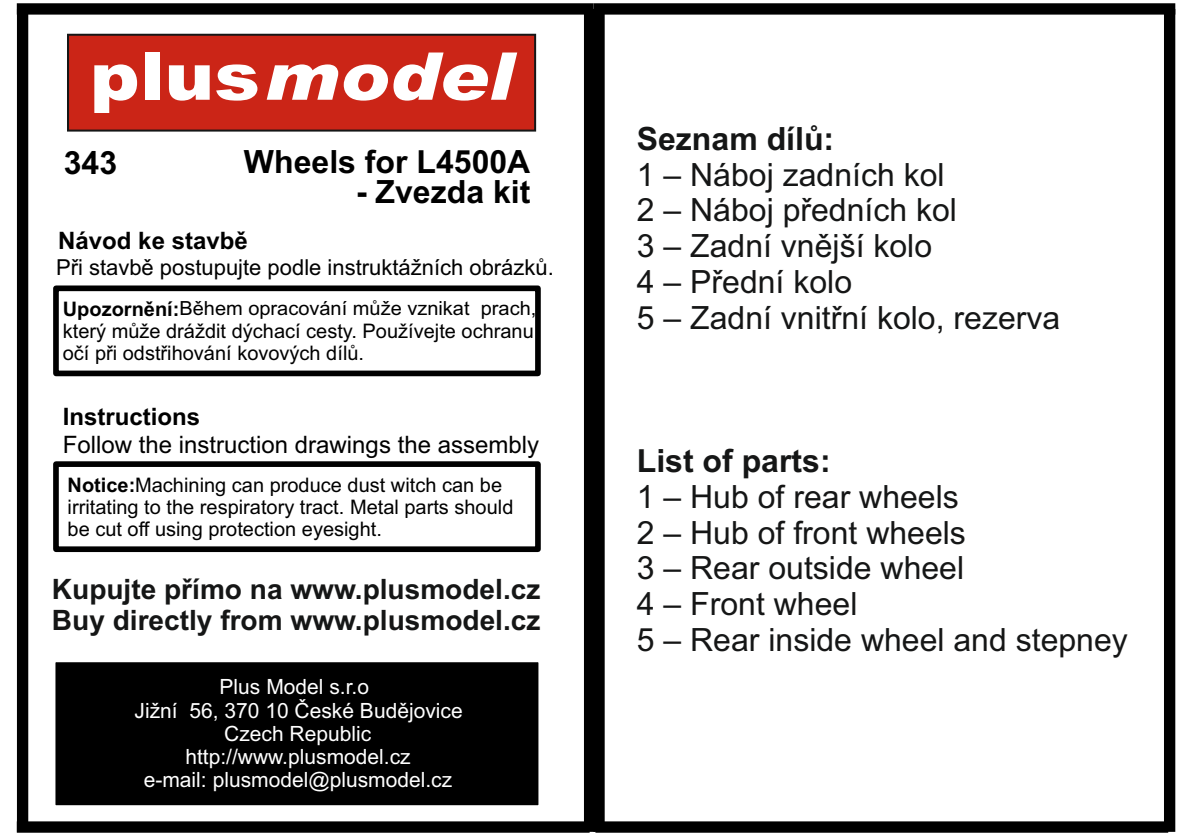
<style>
.page{position:relative;width:1191px;height:840px;background:#fff}
.page>*{position:absolute;margin:0;border:0;box-sizing:border-box;transform-origin:0 0}
.t1{font:32px/35.8px "Arial";color:#151616}
.t2{font:700 32px "Arial";color:#000}
.t3{font:700 32px "Arial";color:#151616}
.t4{font:700 28px/31.4px "Arial";color:#151616}
.t5{font:24px "Arial";color:#000}
.t6{font:700 24px "Arial";color:#000}
.t7{font:22px "Arial";color:#000}
.t8{font:21px/23.4px "Arial";color:#fff;text-align:center}
.t9{font:20px/22.2px "Arial";color:#000}
.t10{font:19.4px "Arial";color:#000}
.s1{font-weight:700;font-size:20px}
.s2{font-weight:700}
.s3{color:#000}
</style>
<div class="page">
<div style="left:584px;top:9px;width:11px;height:822px;background:#000"></div>
<div style="left:17px;top:820px;width:572px;height:12px;background:#000"></div>
<div style="left:593px;top:9px;width:11px;height:822px;background:#000"></div>
<div style="left:595px;top:820px;width:573px;height:12px;background:#000"></div>
<div style="left:17px;top:3px;width:576px;height:12px;background:#000"></div>
<div style="left:17px;top:9px;width:11px;height:822px;background:#000"></div>
<div style="left:593px;top:3px;width:582px;height:12px;background:#000"></div>
<div style="left:1164px;top:9px;width:11px;height:822px;background:#000"></div>
<svg style="left:53px;top:285px;width:488px;height:92px"></svg>
<svg style="left:53px;top:461px;width:488px;height:92px"></svg>
<div style="left:56px;top:662px;width:482px;height:142px;background:#000"></div>
<svg style="left:67px;top:33px;width:470px;height:99px"></svg>
<h1 class="t2" style="left:64px;top:151px;width:55px">343</h1>
<h1 class="t2" style="left:244px;top:150px;width:288px">Wheels for L4500A</h1>
<h1 class="t2" style="left:356px;top:179px;width:176px">- Zvezda kit</h1>
<p class="t6" style="left:58px;top:232px;width:191px">Návod ke stavbě</p>
<p class="t7" style="left:56px;top:258px;width:499px">Při stavbě postupujte podle instruktážních obrázků.</p>
<p class="t10" style="left:63px;top:301px;width:475px"><span class="s1">Upozornění:</span>Během opracování může vznikat prach,</p>
<p class="t9" style="left:63px;top:321px;width:472px">který může dráždit dýchací cesty. Používejte ochranu očí při odstřihování kovových dílů.</p>
<p class="t6" style="left:63px;top:408px;width:139px">Instructions</p>
<p class="t5" style="left:63px;top:435px;width:478px">Follow the instruction drawings the assembly</p>
<p class="t9" style="left:68px;top:475px;width:447px"><span class="s2">Notice:</span>Machining can produce dust witch can be irritating to the respiratory tract. Metal parts should be cut off using protection eyesight.</p>
<h2 class="t4" style="left:52px;top:575px;width:490px">Kupujte přímo na www.plusmodel.cz<br>Buy directly from www.plusmodel.cz</h2>
<p class="t8" style="left:135px;top:676px;width:330px">Plus Model s.r.o<span class="s3">.<br></span>Jižní 56, 370 10 České Budějovice<br>Czech Republic http://www.plusmodel.cz<br>e-mail: plusmodel@plusmodel.cz</p>
<h1 class="t3" style="left:637px;top:126px;width:199px">Seznam dílů:</h1>
<h1 class="t1" style="left:637px;top:159px;width:425px">1 – Náboj zadních kol<br>2 – Náboj předních kol<br>3 – Zadní vnější kolo<br>4 – Přední kolo<br>5 – Zadní vnitřní kolo, rezerva</h1>
<h1 class="t3" style="left:637px;top:448px;width:195px">List of parts:</h1>
<h1 class="t1" style="left:637px;top:481px;width:492px">1 – Hub of rear wheels<br>2 – Hub of front wheels<br>3 – Rear outside wheel<br>4 – Front wheel<br>5 – Rear inside wheel and stepney</h1>
</div>
